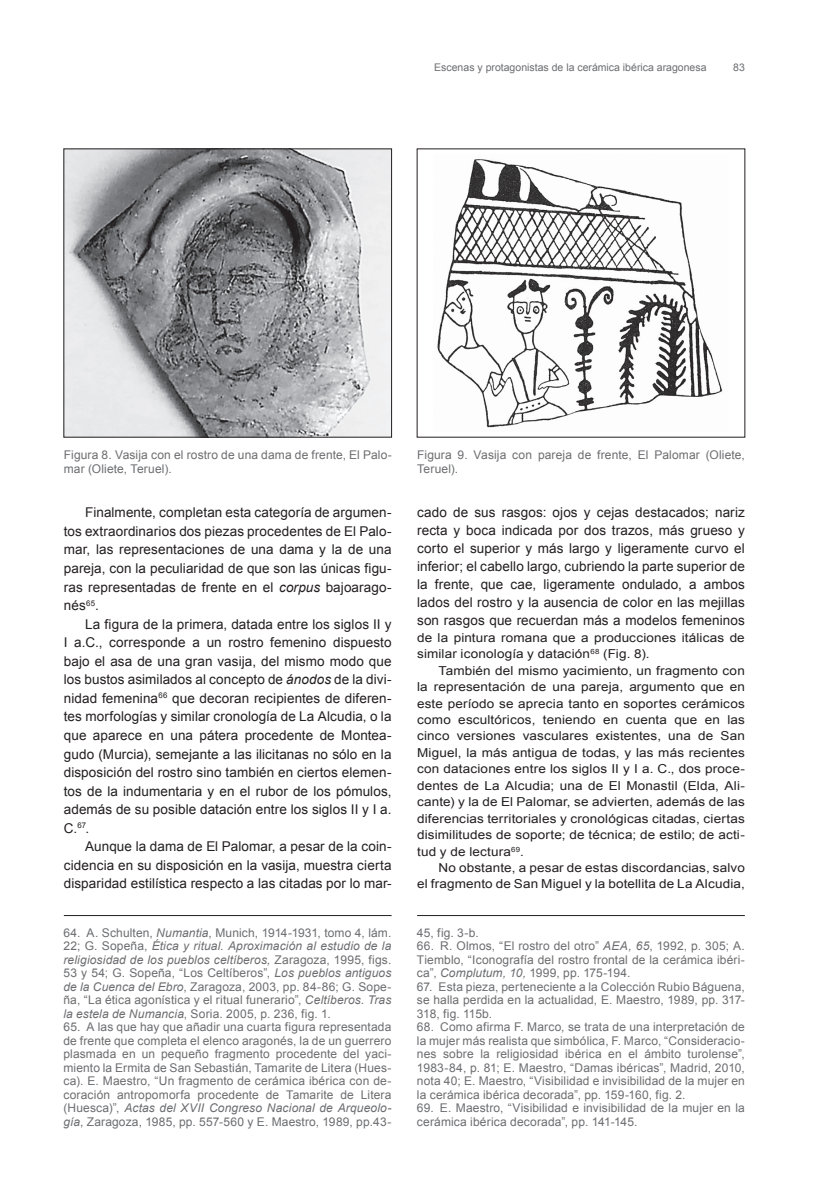
<style>
.page{position:relative;width:830px;height:1191px;background:#fff}
.page>*{position:absolute;margin:0;border:0;box-sizing:border-box;transform-origin:0 0}
.t1{font:13.5px/18.6px "Arial";letter-spacing:.005em;color:#231f20;text-align:justify}
.t2{font:12.3px/16.5px "Arial";letter-spacing:.01em;color:#231f20;scale:1.09 1}
.t3{font:12px/13.5px "Arial";letter-spacing:.01em;color:#6c6d70;text-align:justify}
.t4{font:10.5px "Arial";color:#6c6d70}
.s1{font-style:italic}
</style>
<div class="page">
<hr style="left:417px;top:915px;width:327px;height:1px;background:#231f20">
<hr style="left:64px;top:915px;width:327px;height:1px;background:#231f20">
<img style="left:65px;top:150px;width:325px;height:285px">
<div style="left:63px;top:148px;width:329px;height:289px;border:1px solid #231f20"></div>
<img style="left:437px;top:159px;width:286px;height:269px">
<p class="t4" style="left:434px;top:62px;width:273px">Escenas y protagonistas de la cerámica ibérica aragonesa</p>
<p class="t4" style="left:732px;top:62px;width:13px">83</p>
<p class="t3" style="left:64px;top:448px;width:329px;line-height:14.4px">Figura 8. Vasija con el rostro de una dama de frente, El Palo&shy;mar (Oliete, Teruel).</p>
<p class="t3" style="left:417px;top:448px;width:329px;line-height:14.4px">Figura 9. Vasija con pareja de frente, El Palomar (Oliete,<br>Teruel).</p>
<p class="t1" style="left:64px;top:503px;width:329px;text-indent:21px">Finalmente, completan esta categoría de argumen&shy;tos extraordinarios dos piezas procedentes de El Palo&shy;mar, las representaciones de una dama y la de una pareja, con la peculiaridad de que son las únicas figu&shy;ras representadas de frente en el <span class="s1">corpus</span> bajoarago&shy;nés<sup>65</sup>.</p>
<p class="t1" style="left:64px;top:614px;width:329px;text-indent:21px">La figura de la primera, datada entre los siglos II y I a.C., corresponde a un rostro femenino dispuesto bajo el asa de una gran vasija, del mismo modo que los bustos asimilados al concepto de <span class="s1">ánodos</span> de la divi&shy;nidad femenina<sup>66</sup> que decoran recipientes de diferen&shy;tes morfologías y similar cronología de La Alcudia, o la que aparece en una pátera procedente de Montea&shy;gudo (Murcia), semejante a las ilicitanas no sólo en la disposición del rostro sino también en ciertos elemen&shy;tos de la indumentaria y en el rubor de los pómulos, además de su posible datación entre los siglos II y I a.<br>C.<sup>67</sup>.</p>
<p class="t1" style="left:64px;top:837px;width:329px;text-indent:21px">Aunque la dama de El Palomar, a pesar de la coin&shy;cidencia en su disposición en la vasija, muestra cierta disparidad estilística respecto a las citadas por lo mar-</p>
<p class="t3" style="left:63px;top:926px;width:329px">64. A. Schulten, <span class="s1">Numantia</span>, Munich, 1914-1931, tomo 4, lám.<br>22; G. Sopeña, <span class="s1">Ética y ritual. Aproximación al estudio de la religiosidad de los pueblos celtíberos,</span> Zaragoza, 1995, figs.<br>53 y 54; G. Sopeña, “Los Celtíberos”, <span class="s1">Los pueblos antiguos de la Cuenca del Ebro</span>, Zaragoza, 2003, pp. 84-86; G. Sope&shy;ña, “La ética agonística y el ritual funerario”, <span class="s1">Celtíberos. Tras la estela de Numancia</span>, Soria. 2005, p. 236, fig. 1.</p>
<p class="t3" style="left:63px;top:1020px;width:329px">65. A las que hay que añadir una cuarta figura representada de frente que completa el elenco aragonés, la de un guerrero plasmada en un pequeño fragmento procedente del yaci&shy;miento la Ermita de San Sebastián, Tamarite de Litera (Hues&shy;ca). E. Maestro, “Un fragmento de cerámica ibérica con de&shy;coración antropomorfa procedente de Tamarite de Litera (Huesca)”, <span class="s1">Actas del XVII Congreso Nacional de Arqueolo&shy;gía</span>, Zaragoza, 1985, pp. 557-560 y E. Maestro, 1989, pp.43-</p>
<p class="t1" style="left:417px;top:503px;width:329px;line-height:18px">cado de sus rasgos: ojos y cejas destacados; nariz recta y boca indicada por dos trazos, más grueso y corto el superior y más largo y ligeramente curvo el inferior; el cabello largo, cubriendo la parte superior de la frente, que cae, ligeramente ondulado, a ambos lados del rostro y la ausencia de color en las mejillas son rasgos que recuerdan más a modelos femeninos</p>
<p class="t2" style="left:417px;top:629px;width:302px">de la pintura romana que a producciones itálicas de similar iconología y datación<sup>68</sup> (Fig. 8).</p>
<p class="t2" style="left:417px;top:662px;width:302px;text-align:justify;text-indent:21px">También del mismo yacimiento, un fragmento con la representación de una pareja, argumento que en este período se aprecia tanto en soportes cerámicos como escultóricos, teniendo en cuenta que en las cinco versiones vasculares existentes, una de San Miguel, la más antigua de todas, y las más recientes con dataciones entre los siglos II y I a. C., dos proce&shy;dentes de La Alcudia; una de El Monastil (Elda, Ali&shy;cante) y la de El Palomar, se advierten, además de las diferencias territoriales y cronológicas citadas, ciertas disimilitudes de soporte; de técnica; de estilo; de acti&shy;tud y de lectura<sup>69</sup>.</p>
<p class="t2" style="left:417px;top:859px;width:302px;text-align:right">No obstante, a pesar de estas discordancias, salvo<br>el fragmento de San Miguel y la botellita de La Alcudia,</p>
<p class="t3" style="left:416px;top:926px;width:63px">45, fig. 3-b.</p>
<p class="t3" style="left:416px;top:939px;width:329px">66. R. Olmos, “El rostro del otro” <span class="s1">AEA, 65</span>, 1992, p. 305; A.<br>Tiemblo, “Iconografía del rostro frontal de la cerámica ibéri&shy;ca”, <span class="s1">Complutum, 10,</span> 1999, pp. 175-194.</p>
<p class="t3" style="left:416px;top:980px;width:329px">67. Esta pieza, perteneciente a la Colección Rubio Báguena, se halla perdida en la actualidad, E. Maestro, 1989, pp. 317- 318, fig. 115b.</p>
<p class="t3" style="left:416px;top:1020px;width:329px">68. Como afirma F. Marco, se trata de una interpretación de la mujer más realista que simbólica, F. Marco, “Consideracio&shy;nes sobre la religiosidad ibérica en el ámbito turolense”, 1983-84, p. 81; E. Maestro, “Damas ibéricas”, Madrid, 2010, nota 40; E. Maestro, “Visibilidad e invisibilidad de la mujer en la cerámica ibérica decorada”, pp. 159-160, fig. 2.</p>
<p class="t3" style="left:416px;top:1101px;width:329px">69. E. Maestro, “Visibilidad e invisibilidad de la mujer en la cerámica ibérica decorada”, pp. 141-145.</p>
</div>
